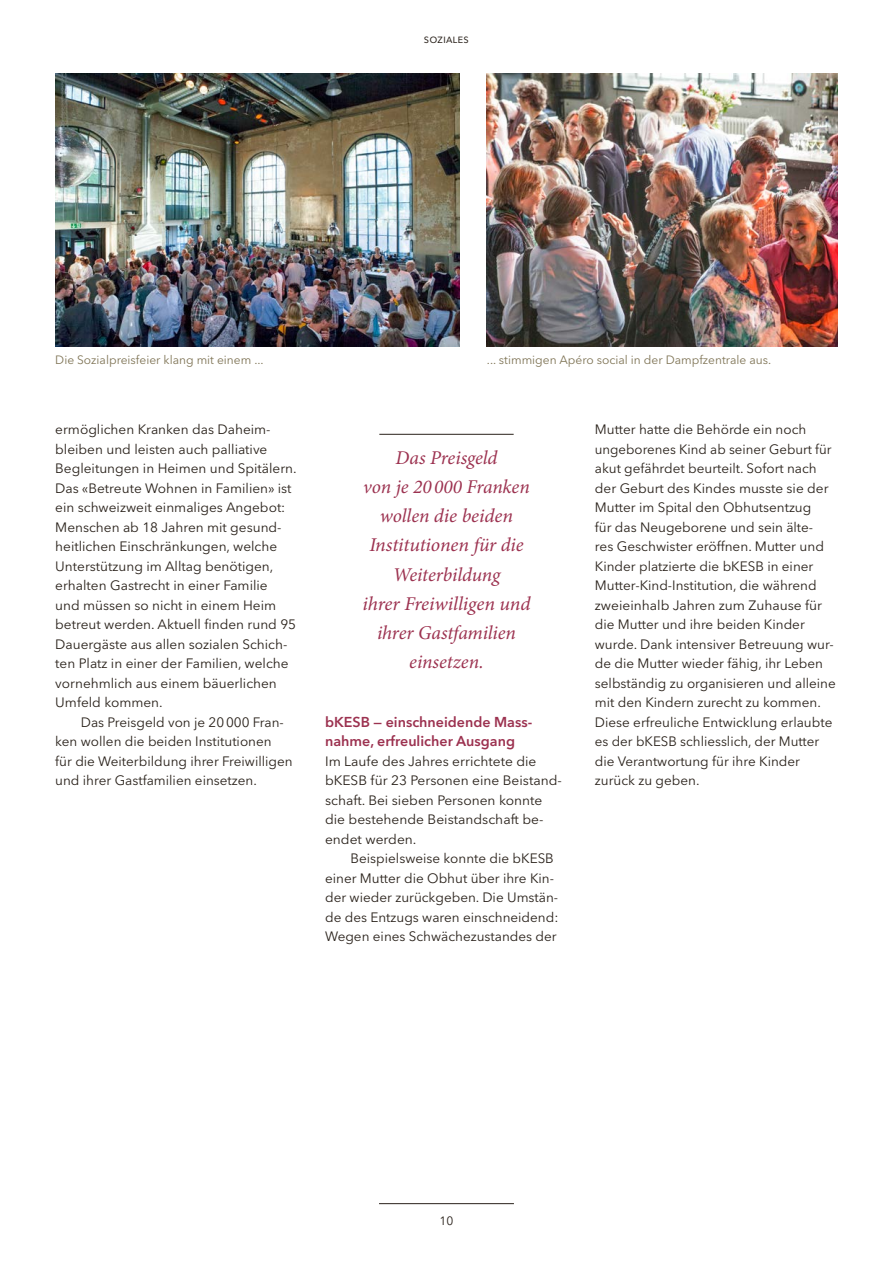
<style>
.page{position:relative;width:893px;height:1263px;background:#fff}
.page>*{position:absolute;margin:0;border:0;box-sizing:border-box;transform-origin:0 0}
.t1{font:italic 19.5px/29.2px "Minion Pro";letter-spacing:-.005em;color:#9c3250;text-align:center}
.t2{font:600 14.25px/19.5px "Avenir Next LT Pro";color:#9c3250}
.t3{font:13.5px/19.5px "Avenir Next LT Pro";color:#29211a}
.t4{font:12px "Avenir Next LT Pro";color:#7f7455}
.t5{font:12px "Avenir Next LT Pro";color:#29211a}
</style>
<div class="page">
<hr style="left:379px;top:1203px;width:135px;height:1px;background:#29211a">
<img style="left:55px;top:74px;width:405px;height:273px">
<img style="left:487px;top:74px;width:351px;height:273px">
<hr style="left:379px;top:434px;width:135px;height:1px;background:#29211a">
<p class="t5" style="left:424px;top:32px;width:47px">Soziales</p>
<p class="t4" style="left:55px;top:352px;width:210px">Die Sozialpreisfeier klang mit einem ...</p>
<p class="t4" style="left:487px;top:352px;width:286px">... stimmigen Apéro social in der Dampfzentrale aus.</p>
<p class="t3" style="left:55px;top:420px;width:243px">ermöglichen Kranken das Daheim&shy;bleiben und leisten auch palliative Begleitungen in Heimen und Spitälern.<br>Das «Betreute Wohnen in Familien» ist ein schweizweit einmaliges Angebot:<br>Menschen ab 18 Jahren mit gesund&shy;heitlichen Einschränkungen, welche Unterstützung im Alltag benötigen, erhalten Gastrecht in einer Familie<br>und müssen so nicht in einem Heim betreut werden. Aktuell finden rund 95<br>Dauergäste aus allen sozialen Schich&shy;ten Platz in einer der Familien, welche vornehmlich aus einem bäuerlichen Umfeld kommen.</p>
<p class="t3" style="left:55px;top:712px;width:239px;text-indent:26px">Das Preisgeld von je 20000 Fran&shy;ken wollen die beiden Institutionen<br>für die Weiterbildung ihrer Freiwilligen und ihrer Gastfamilien einsetzen.</p>
<p class="t2" style="left:325px;top:712px;width:209px">bKESB — einschneidende Mass&shy;nahme, erfreulicher Ausgang</p>
<h1 class="t1" style="left:363px;top:443px;width:169px">Das Preisgeld<br>von je 20 000 Franken wollen die beiden<br>Institutionen für die<br>Weiterbildung<br>ihrer Freiwilligen und ihrer Gastfamilien einsetzen.</h1>
<p class="t3" style="left:325px;top:751px;width:238px">Im Laufe des Jahres errichtete die bKESB für 23 Personen eine Beistand&shy;schaft. Bei sieben Personen konnte die bestehende Beistandschaft be&shy;endet werden.</p>
<p class="t3" style="left:325px;top:849px;width:235px;text-indent:26px">Beispielsweise konnte die bKESB einer Mutter die Obhut über ihre Kin&shy;der wieder zurückgeben. Die Umstän&shy;de des Entzugs waren einschneidend:<br>Wegen eines Schwächezustandes der</p>
<p class="t3" style="left:595px;top:420px;width:242px">Mutter hatte die Behörde ein noch ungeborenes Kind ab seiner Geburt für akut gefährdet beurteilt. Sofort nach der Geburt des Kindes musste sie der Mutter im Spital den Obhutsentzug<br>für das Neugeborene und sein älte-<br>res Geschwister eröffnen. Mutter und Kinder platzierte die bKESB in einer Mutter-Kind-Institution, die während zweieinhalb Jahren zum Zuhause für die Mutter und ihre beiden Kinder wurde. Dank intensiver Betreuung wur&shy;de die Mutter wieder fähig, ihr Leben selbständig zu organisieren und alleine mit den Kindern zurecht zu kommen.<br>Diese erfreuliche Entwicklung erlaubte es der bKESB schliesslich, der Mutter die Verantwortung für ihre Kinder zurück zu geben.</p>
<p class="t5" style="left:439px;top:1214px;width:15px">10</p>
</div>
